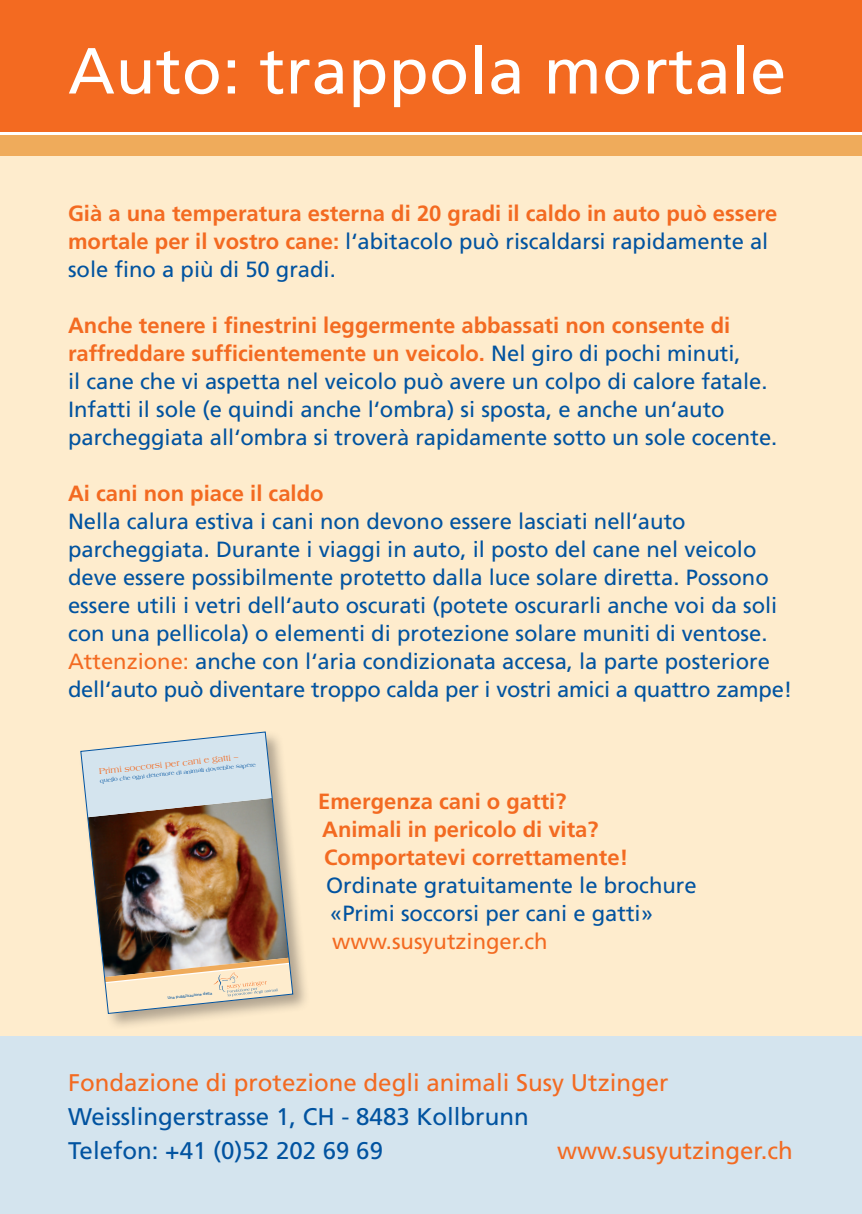
<style>
.page{position:relative;width:862px;height:1214px;background:#fff}
.page>*{position:absolute;margin:0;border:0;box-sizing:border-box;transform-origin:0 0}
.t1{font:65px "Frutiger";letter-spacing:.01em;color:#fff}
.t2{font:24px "Frutiger";color:#f36a21}
.t3{font:24px/34px "Frutiger";color:#0153a0}
.t4{font:22px/28px "Frutiger";color:#0153a0}
.t5{font:700 22px/28px "Frutiger";color:#f36a21}
.t6{font:22px "Frutiger";color:#f36a21}
.t7{font:8.8px "Americana";color:#f36a21}
.t8{font:5.8px "Americana";color:#0153a0}
.t9{font:4px "Frutiger";color:#0153a0}
.s1{font-weight:400;color:#0153a0}
.s2{font-weight:700;color:#f36a21}
.s3{color:#f36a21}
</style>
<div class="page">
<div style="left:0;top:156px;width:862px;height:880px;background:#feeccd"></div>
<div style="left:0;top:1036px;width:862px;height:177px;background:#d4e4ee"></div>
<div style="left:0;top:0;width:862px;height:132px;background:#f36a21"></div>
<div style="left:0;top:136px;width:861px;height:20px;background:#efab5b"></div>
<div style="left:78px;top:729px;width:232px;height:301px;background:#231f20;opacity:.35"></div>
<img style="left:80px;top:731px;width:213px;height:282px">
<h1 class="t1" style="left:68px;top:33px;width:719px">Auto: trappola mortale</h1>
<p class="t5" style="left:68px;top:199px;width:711px">Già a una temperatura esterna di 20 gradi il caldo in auto può essere mortale per il vostro cane: <span class="s1">l‘abitacolo può riscaldarsi rapidamente al sole fino a più di 50 gradi.</span></p>
<p class="t4" style="left:68px;top:311px;width:711px"><span class="s2">Anche tenere i finestrini leggermente abbassati non consente di raffreddare sufficientemente un veicolo.</span> Nel giro di pochi minuti,<br>il cane che vi aspetta nel veicolo può avere un colpo di calore fatale.<br>Infatti il sole (e quindi anche l‘ombra) si sposta, e anche un‘auto parcheggiata all‘ombra si troverà rapidamente sotto un sole cocente.</p>
<p class="t5" style="left:68px;top:479px;width:257px">Ai cani non piace il caldo</p>
<p class="t4" style="left:68px;top:507px;width:726px">Nella calura estiva i cani non devono essere lasciati nell‘auto parcheggiata. Durante i viaggi in auto, il posto del cane nel veicolo deve essere possibilmente protetto dalla luce solare diretta. Possono essere utili i vetri dell‘auto oscurati (potete oscurarli anche voi da soli con una pellicola) o elementi di protezione solare muniti di ventose.<br><span class="s3">Attenzione:</span> anche con l‘aria condizionata accesa, la parte posteriore dell‘auto può diventare troppo calda per i vostri amici a quattro zampe!</p>
<p class="t7" style="left:99px;top:766px;width:141px;rotate:-6deg">Primi soccorsi per cani e gatti –</p>
<p class="t8" style="left:100px;top:777px;width:158px;rotate:-6deg">quello che ogni detentore di animali dovrebbe sapere</p>
<p class="t9" style="left:167px;top:995px;width:46px;rotate:-6deg">Una pubblicazione della</p>
<p class="t5" style="left:318px;top:787px;width:312px">Emergenza cani o gatti?<br>Animali in pericolo di vita?<br>Comportatevi correttamente!</p>
<p class="t4" style="left:326px;top:871px;width:372px">Ordinate gratuitamente le brochure «Primi soccorsi per cani e gatti»</p>
<p class="t6" style="left:332px;top:928px;width:217px">www.susyutzinger.ch</p>
<p class="t2" style="left:68px;top:1068px;width:602px">Fondazione di protezione degli animali Susy Utzinger</p>
<p class="t3" style="left:68px;top:1099px;width:462px">Weisslingerstrasse 1, CH - 8483 Kollbrunn<br>Telefon: +41 (0)52 202 69 69</p>
<p class="t2" style="left:557px;top:1136px;width:237px">www.susyutzinger.ch</p>
</div>
